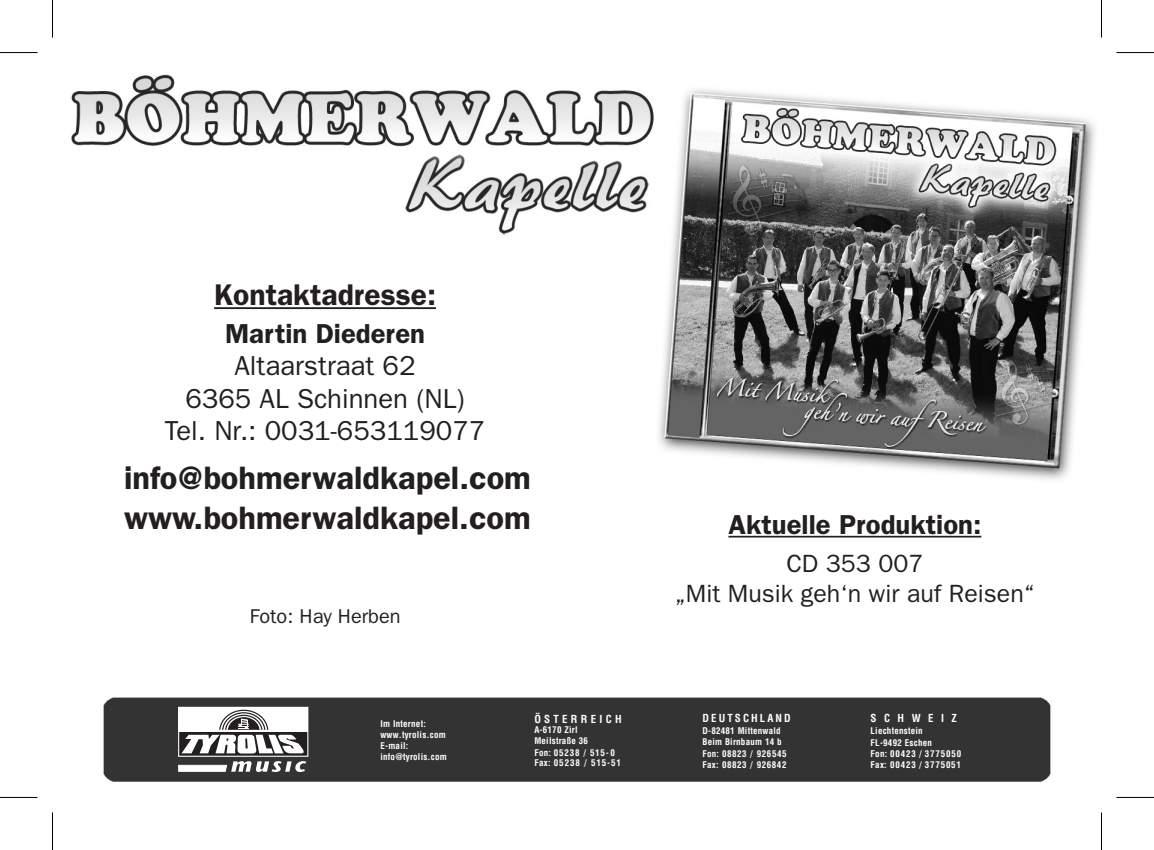
<style>
.page{position:relative;width:1154px;height:850px;background:#fff}
.page>*{position:absolute;margin:0;border:0;box-sizing:border-box;transform-origin:0 0}
.t1{font:600 32.5px/40px "Franklin Gothic";color:#231f20}
.t2{font:600 30px "Franklin Gothic";color:#231f20}
.t3{font:27.5px/32.5px "Franklin Gothic";color:#231f20;text-align:center}
.t4{font:600 27.5px "Franklin Gothic";color:#231f20}
.t5{font:25px/30px "Franklin Gothic";color:#231f20;text-align:center}
.t6{font:20px "Franklin Gothic";color:#231f20}
.t7{font:700 condensed 10.75px "Helvetica";letter-spacing:.195em;color:#fff}
.t8{font:700 condensed 10.75px "Helvetica";letter-spacing:.305em;color:#fff}
.t9{font:700 condensed 10.75px "Helvetica";letter-spacing:.695em;color:#fff}
.t10{font:700 condensed 9px/11px "Helvetica";letter-spacing:.025em;color:#fff}
</style>
<div class="page">
<img style="left:71px;top:74px;width:1024px;height:708px">
<svg style="left:178px;top:760px;width:128px;height:11px"></svg>
<div style="left:179px;top:707px;width:129px;height:25px;background:#fff"></div>
<svg style="left:180px;top:732px;width:126px;height:22px"></svg>
<div style="left:178px;top:706px;width:130px;height:50px;border:1px solid #fff"></div>
<svg style="left:182px;top:709px;width:122px;height:44px"></svg>
<hr style="left:728px;top:535px;width:253px;height:2px;background:#231f20">
<hr style="left:214px;top:307px;width:222px;height:2px;background:#231f20">
<hr style="left:0;top:52px;width:38px;height:1px;background:#000">
<hr style="left:1116px;top:52px;width:38px;height:1px;background:#000">
<hr style="left:0;top:796px;width:38px;height:1px;background:#000">
<hr style="left:1116px;top:796px;width:38px;height:1px;background:#000">
<hr style="left:52px;top:0;width:1px;height:38px;background:#000">
<hr style="left:52px;top:812px;width:1px;height:37px;background:#000">
<hr style="left:1101px;top:0;width:1px;height:38px;background:#000">
<hr style="left:1101px;top:812px;width:1px;height:37px;background:#000">
<h2 class="t2" style="left:214px;top:277px;width:223px">Kontaktadresse:</h2>
<h3 class="t4" style="left:225px;top:317px;width:202px">Martin Diederen</h3>
<h3 class="t3" style="left:165px;top:349px;width:322px">Altaarstraat 62<br>6365 AL Schinnen (NL)<br>Tel. Nr.: 0031-653119077</h3>
<h1 class="t1" style="left:124px;top:457px;width:408px">info@bohmerwaldkapel.com www.bohmerwaldkapel.com</h1>
<h3 class="t6" style="left:250px;top:604px;width:152px">Foto: Hay Herben</h3>
<p class="t10" style="left:380px;top:718px;width:68px">Im Internet: www.tyrolis.com<br>E-mail: info@tyrolis.com</p>
<p class="t8" style="left:534px;top:711px;width:89px">ÖSTERREICH</p>
<p class="t10" style="left:534px;top:724px;width:88px">A-6170 Zirl<br>Meilstraße 36<br>Fon: 05238 / 515-0<br>Fax: 05238 / 515-51</p>
<h3 class="t4" style="left:728px;top:508px;width:254px">Aktuelle Produktion:</h3>
<h3 class="t5" style="left:674px;top:547px;width:362px">CD 353 007<br>„Mit Musik geh‘n wir auf Reisen“</h3>
<p class="t7" style="left:702px;top:710px;width:90px">DEUTSCHLAND</p>
<p class="t10" style="left:702px;top:725px;width:86px">D-82481 Mittenwald<br>Beim Birnbaum 14 b<br>Fon: 08823 / 926545<br>Fax: 08823 / 926842</p>
<p class="t9" style="left:870px;top:710px;width:88px">SCHWEIZ</p>
<p class="t10" style="left:870px;top:725px;width:92px">Liechtenstein<br>FL-9492 Eschen<br>Fon: 00423 / 3775050<br>Fax: 00423 / 3775051</p>
</div>
